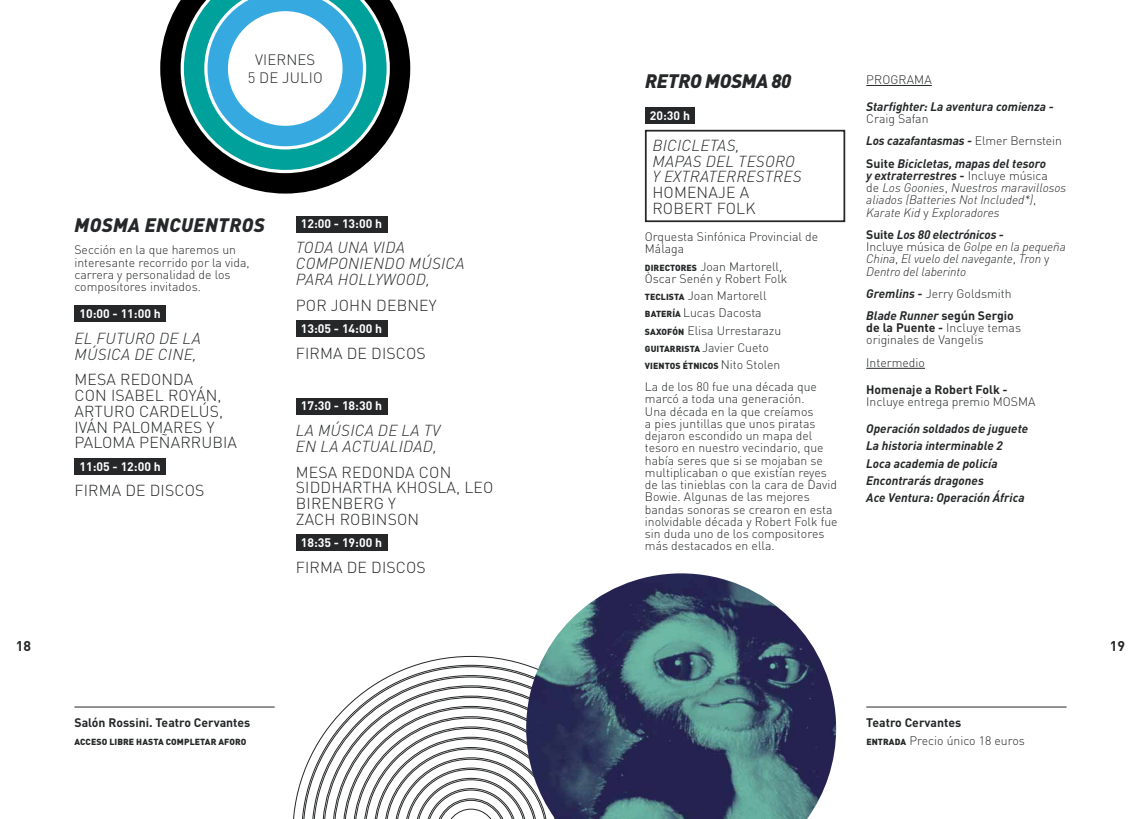
<style>
.page{position:relative;width:1141px;height:819px;background:#fff}
.page>*{position:absolute;margin:0;border:0;box-sizing:border-box;transform-origin:0 0}
.t1{font:italic 900 19.25px "DIN Pro";letter-spacing:.02em;color:#252728}
.t2{font:italic 900 19.25px "DIN Pro";letter-spacing:-.01em;color:#252728}
.t3{font:300 15.75px/15.8px "DIN Pro";letter-spacing:.01em;color:#252728}
.t4{font:italic 300 15.75px/15.8px "DIN Pro";letter-spacing:.02em;color:#252728}
.t5{font:300 14.88px/17.8px "DIN Pro";letter-spacing:.01em;color:#252728;text-align:center}
.t6{font:700 14px "DIN Pro";color:#252728}
.t7{font:300 12.25px/12.2px "DIN Pro";color:#252728}
.t8{font:italic 700 12.25px/17.2px "DIN Pro";color:#252728}
.t9{font:italic 300 12.25px/12.2px "DIN Pro";letter-spacing:-.005em;color:#252728}
.t10{font:700 12.25px "DIN Pro";color:#fff}
.t11{font:700 12.25px "DIN Pro";color:#252728}
.t12{font:900 8.75px/17.2px "DIN Pro";letter-spacing:.01em;color:#252728}
.s1{font-weight:900;font-size:8.75px}
.s2{font-weight:300;font-size:12.25px}
.s3{font-weight:300;font-style:normal}
.s4{font-style:normal}
.s5{font-weight:700}
.s6{font-weight:700;font-style:normal}
.s7{font-weight:700;font-style:italic}
</style>
<div class="page">
<svg style="left:293px;top:656px;width:233px;height:163px"></svg>
<svg style="left:160px;top:0;width:250px;height:193px"></svg>
<hr style="left:74px;top:706px;width:201px;height:1px;background:#252728">
<div style="left:74px;top:305px;width:92px;height:17px;background:#252728"></div>
<div style="left:296px;top:215px;width:91px;height:17px;background:#252728"></div>
<div style="left:296px;top:320px;width:91px;height:17px;background:#252728"></div>
<div style="left:296px;top:397px;width:91px;height:17px;background:#252728"></div>
<div style="left:296px;top:534px;width:91px;height:17px;background:#252728"></div>
<div style="left:74px;top:458px;width:92px;height:16px;background:#252728"></div>
<hr style="left:866px;top:85px;width:66px;height:1px;background:#252728">
<hr style="left:866px;top:368px;width:59px;height:1px;background:#252728">
<hr style="left:866px;top:706px;width:201px;height:1px;background:#252728">
<div style="left:645px;top:107px;width:50px;height:17px;background:#252728"></div>
<div style="left:645px;top:130px;width:200px;height:92px;border:2px solid #252728"></div>
<img style="left:526px;top:573px;width:310px;height:246px">
<p class="t5" style="left:248px;top:50px;width:77px">VIERNES<br>5 DE JULIO</p>
<h1 class="t1" style="left:75px;top:209px;width:192px">MOSMA ENCUENTROS</h1>
<p class="t7" style="left:74px;top:243px;width:177px">Sección en la que haremos un interesante recorrido por la vida, carrera y personalidad de los compositores invitados.</p>
<p class="t10" style="left:79px;top:305px;width:83px">10:00 - 11:00 h</p>
<p class="t4" style="left:75px;top:329px;width:128px">EL FUTURO DE LA<br>MÚSICA DE CINE,</p>
<p class="t3" style="left:74px;top:371px;width:164px">MESA REDONDA<br>CON ISABEL ROYÁN,<br>ARTURO CARDELÚS,<br>IVÁN PALOMARES Y<br>PALOMA PEÑARRUBIA</p>
<p class="t10" style="left:79px;top:458px;width:83px">11:05 - 12:00 h</p>
<p class="t3" style="left:74px;top:482px;width:132px">FIRMA DE DISCOS</p>
<p class="t10" style="left:301px;top:215px;width:83px">12:00 - 13:00 h</p>
<p class="t4" style="left:296px;top:238px;width:170px">TODA UNA VIDA<br>COMPONIENDO MÚSICA<br>PARA HOLLYWOOD,</p>
<p class="t3" style="left:296px;top:296px;width:142px">POR JOHN DEBNEY</p>
<p class="t10" style="left:301px;top:320px;width:83px">13:05 - 14:00 h</p>
<p class="t3" style="left:296px;top:344px;width:132px">FIRMA DE DISCOS</p>
<p class="t10" style="left:301px;top:397px;width:83px">17:30 - 18:30 h</p>
<p class="t4" style="left:296px;top:421px;width:146px">LA MÚSICA DE LA TV<br>EN LA ACTUALIDAD,</p>
<p class="t3" style="left:296px;top:463px;width:199px">MESA REDONDA CON<br>SIDDHARTHA KHOSLA, LEO<br>BIRENBERG Y<br>ZACH ROBINSON</p>
<p class="t10" style="left:301px;top:534px;width:83px">18:35 - 19:00 h</p>
<p class="t3" style="left:296px;top:558px;width:132px">FIRMA DE DISCOS</p>
<h1 class="t2" style="left:645px;top:65px;width:148px">RETRO MOSMA 80</h1>
<p class="t10" style="left:650px;top:107px;width:42px">20:30 h</p>
<p class="t4" style="left:652px;top:136px;width:151px">BICICLETAS,<br>MAPAS DEL TESORO<br>Y EXTRATERRESTRES</p>
<p class="t3" style="left:652px;top:184px;width:105px">HOMENAJE A<br>ROBERT FOLK</p>
<p class="t7" style="left:645px;top:230px;width:175px">Orquesta Sinfónica Provincial de<br>Málaga</p>
<p class="t7" style="left:645px;top:259px;width:144px"><span class="s1">DIRECTORES</span> Joan Martorell,<br>Òscar Senén y Robert Folk</p>
<p class="t7" style="left:645px;top:286px;width:138px;line-height:17.2px"><span class="s1">TECLISTA</span> Joan Martorell<br><span class="s1">BATERÍA</span> Lucas Dacosta<br><span class="s1">SAXOFÓN</span> Elisa Urrestarazu</p>
<p class="t12" style="left:645px;top:339px;width:137px">GUITARRISTA <span class="s2">Javier Cueto<br></span>VIENTOS ÉTNICOS <span class="s2">Nito Stolen</span></p>
<p class="t7" style="left:645px;top:380px;width:194px">La de los 80 fue una década que marcó a toda una generación.<br>Una década en la que creíamos<br>a pies juntillas que unos piratas dejaron escondido un mapa del tesoro en nuestro vecindario, que había seres que si se mojaban se multiplicaban o que existían reyes de las tinieblas con la cara de David<br>Bowie. Algunas de las mejores bandas sonoras se crearon en esta inolvidable década y Robert Folk fue sin duda uno de los compositores más destacados en ella.</p>
<p class="t7" style="left:866px;top:73px;width:67px">PROGRAMA</p>
<p class="t8" style="left:866px;top:96px;width:189px">Starfighter: La aventura comienza -</p>
<p class="t8" style="left:866px;top:106px;width:197px;line-height:22.2px"><span class="s3">Craig Safan<br></span>Los cazafantasmas - <span class="s3">Elmer Bernstein<br></span><span class="s4">Suite</span> Bicicletas, mapas del tesoro</p>
<p class="t9" style="left:866px;top:168px;width:202px"><span class="s5">y extraterrestres -</span> <span class="s4">Incluye música<br>de</span> Los Goonies<span class="s4">,</span> Nuestros maravillosos aliados (Batteries Not Included*)<span class="s4">, </span>Karate Kid <span class="s4">y</span> Exploradores</p>
<p class="t9" style="left:866px;top:227px;width:201px"><span class="s6">Suite</span> <span class="s5">Los 80 electrónicos -<br></span><span class="s4">Incluye música de</span> Golpe en la pequeña<br>China<span class="s4">,</span> El vuelo del navegante<span class="s4">,</span> Tron <span class="s4">y<br></span>Dentro del laberinto</p>
<p class="t8" style="left:866px;top:281px;width:149px;line-height:22.2px">Gremlins - <span class="s3">Jerry Goldsmith<br></span>Blade Runner <span class="s4">según Sergio</span></p>
<p class="t7" style="left:866px;top:321px;width:156px"><span class="s5">de la Puente</span> <span class="s7">-</span> Incluye temas originales de Vangelis</p>
<p class="t7" style="left:866px;top:355px;width:60px">Intermedio</p>
<p class="t7" style="left:866px;top:383px;width:171px"><span class="s5">Homenaje a Robert Folk</span> <span class="s7">-<br></span>Incluye entrega premio MOSMA</p>
<p class="t8" style="left:866px;top:419px;width:163px">Operación soldados de juguete<br>La historia interminable 2<br>Loca academia de policía<br>Encontrarás dragones<br>Ace Ventura: Operación África</p>
<p class="t6" style="left:16px;top:636px;width:17px">18</p>
<p class="t6" style="left:1110px;top:636px;width:17px">19</p>
<p class="t11" style="left:74px;top:714px;width:177px">Salón Rossini. Teatro Cervantes</p>
<p class="t12" style="left:74px;top:732px;width:173px">ACCESO LIBRE HASTA COMPLETAR AFORO</p>
<p class="t7" style="left:866px;top:713px;width:160px;line-height:17.2px"><span class="s5">Teatro Cervantes<br></span><span class="s1">ENTRADA</span> Precio único 18 euros</p>
</div>
